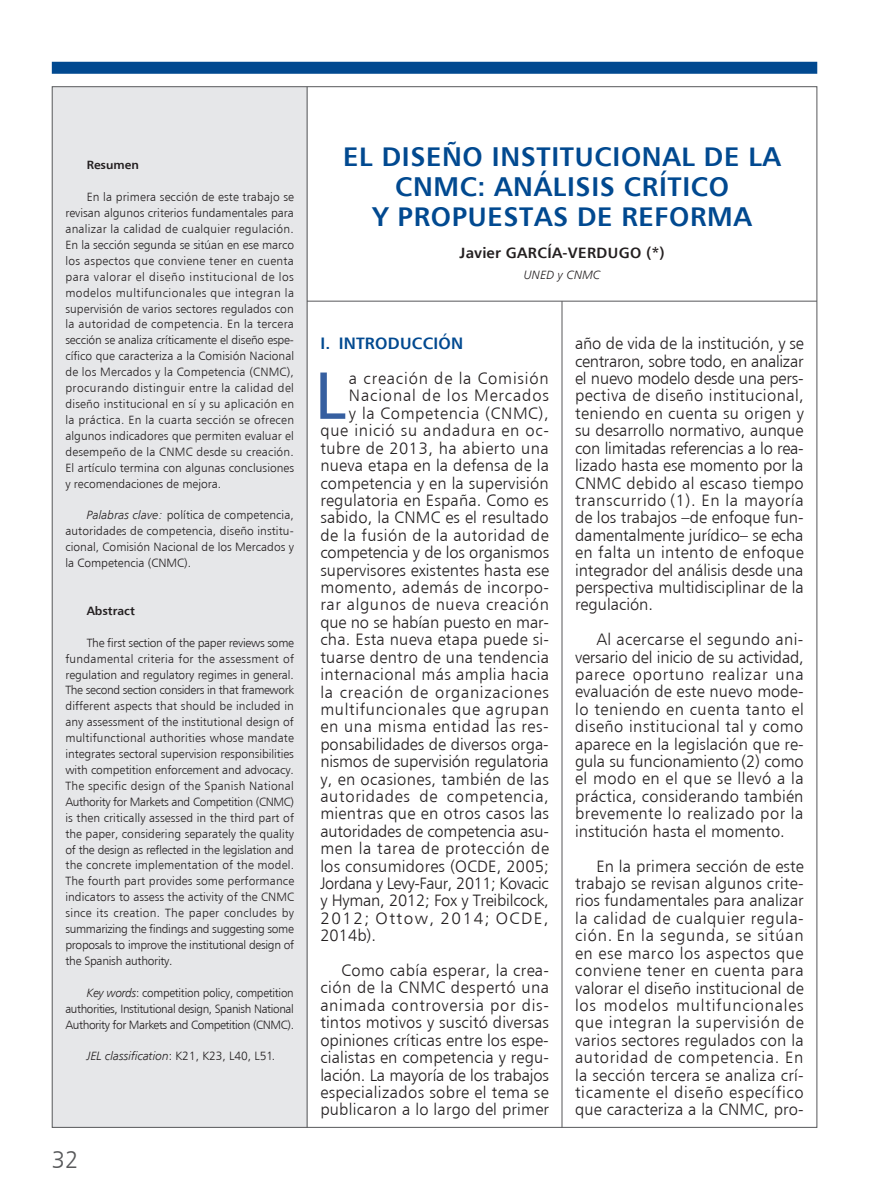
<style>
.page{position:relative;width:892px;height:1194px;background:#fff}
.page>*{position:absolute;margin:0;border:0;box-sizing:border-box;transform-origin:0 0}
.t1{font:66.6px "Humanist 777 BT Roman B";color:#365fa0}
.t2{font:27px "Humanist 777 BT Bold B";letter-spacing:.025em;color:#014990}
.t3{font:24px "Humanist 777 BT Light B";color:#57585a}
.t4{font:16.5px/17.4px "Humanist 777 BT Light B";letter-spacing:.015em;color:#231f20;text-align:justify}
.t5{font:16.5px "Humanist 777 BT Light B";letter-spacing:.04em;color:#231f20}
.t6{font:16.5px "Humanist 777 BT Light B";letter-spacing:-.01em;color:#231f20}
.t7{font:16.5px "Humanist 777 BT Light B";letter-spacing:.05em;color:#231f20}
.t8{font:16.5px "Humanist 777 BT Light B";letter-spacing:-.025em;color:#231f20}
.t9{font:16.5px "Humanist 777 BT Light B";letter-spacing:.035em;color:#231f20}
.t10{font:16.5px "Humanist 777 BT Light B";letter-spacing:.085em;color:#231f20;scale:1.04 1}
.t11{font:16.5px "Humanist 777 BT Bold B";letter-spacing:.015em;color:#014990}
.t12{font:15px "Humanist 777 BT Bold B";letter-spacing:.025em;color:#231f20}
.t13{font:12px/15.9px "Humanist 777 BT Light B";letter-spacing:-.01em;color:#231f20;text-align:justify}
.t14{font:12px "Humanist 777 BT Light Italic B";color:#231f20}
.t15{font:12px "Humanist 777 BT Bold B";color:#231f20}
.s1{font-family:"Humanist 777 BT Light Italic B"}
.s2{font-family:"Humanist 777 BT Light B"}
</style>
<div class="page">
<div style="left:52px;top:87px;width:255px;height:1040px;background:#e6e7e9"></div>
<div style="left:52px;top:62px;width:765px;height:12px;background:#014990"></div>
<hr style="left:307px;top:87px;width:1px;height:1040px;background:#57585a">
<hr style="left:562px;top:301px;width:1px;height:826px;background:#57585a">
<hr style="left:307px;top:301px;width:510px;height:1px;background:#57585a">
<p class="t15" style="left:87px;top:157px;width:54px">RESUMEN</p>
<p class="t13" style="left:65px;top:189px;width:230px;text-indent:21px">En la primera sección de este trabajo se revisan algunos criterios fundamentales para analizar la calidad de cualquier regulación.<br>En la sección segunda se sitúan en ese marco los aspectos que conviene tener en cuenta para valorar el diseño institucional de los modelos multifuncionales que integran la supervisión de varios sectores regulados con la autoridad de competencia. En la tercera sección se analiza críticamente el diseño espe&shy;cífico que caracteriza a la Comisión Nacional de los Mercados y la Competencia (CNMC), procurando distinguir entre la calidad del diseño institucional en sí y su aplicación en la práctica. En la cuarta sección se ofrecen algunos indicadores que permiten evaluar el desempeño de la CNMC desde su creación.<br>El artículo termina con algunas conclusiones y recomendaciones de mejora.</p>
<p class="t13" style="left:65px;top:507px;width:230px;text-indent:21px"><span class="s1">Palabras clave:</span> política de competencia, autoridades de competencia, diseño institu&shy;cional, Comisión Nacional de los Mercados y la Competencia (CNMC).</p>
<p class="t15" style="left:87px;top:603px;width:50px">ABSTRACT</p>
<p class="t13" style="left:65px;top:634px;width:230px;text-indent:21px">The first section of the paper reviews some fundamental criteria for the assessment of regulation and regulatory regimes in general.<br>The second section considers in that framework different aspects that should be included in any assessment of the institutional design of multifunctional authorities whose mandate integrates sectoral supervision responsibilities with competition enforcement and advocacy.<br>The specific design of the Spanish National Authority for Markets and Competition (CNMC) is then critically assessed in the third part of the paper, considering separately the quality of the design as reflected in the legislation and the concrete implementation of the model.<br>The fourth part provides some performance indicators to assess the activity of the CNMC since its creation. The paper concludes by summarizing the findings and suggesting some proposals to improve the institutional design of the Spanish authority.</p>
<p class="t13" style="left:65px;top:984px;width:230px;text-indent:21px"><span class="s1">Key words</span>: competition policy, competition authorities, Institutional design, Spanish National Authority for Markets and Competition (CNMC).</p>
<p class="t14" style="left:87px;top:1048px;width:190px">JEL classification<span class="s2">: K21, K23, L40, L51.</span></p>
<h3 class="t3" style="left:52px;top:1144px;width:28px">32</h3>
<h2 class="t2" style="left:343px;top:139px;width:436px">EL DISEÑO I NSTITUCIONAL DE LA</h2>
<h2 class="t2" style="left:395px;top:169px;width:336px">CN MC: ANÁLISI S CRÍTICO</h2>
<h2 class="t2" style="left:372px;top:199px;width:339px">Y PROPUESTAS DE REFORMA</h2>
<p class="t12" style="left:460px;top:243px;width:207px">JAVIER GARCÍA-VERDUGO (*)</p>
<p class="t14" style="left:524px;top:267px;width:78px">UNED y CNMC</p>
<p class="t11" style="left:320px;top:333px;width:144px">I. INTRODUCCIÓN</p>
<h1 class="t1" style="left:315px;top:354px;width:32px">L</h1>
<p class="t7" style="left:349px;top:368px;width:201px">a creación de la Comisión</p>
<p class="t7" style="left:349px;top:385px;width:201px">Nacional de los Mercados</p>
<p class="t5" style="left:349px;top:403px;width:201px">y la Competencia (CNMC),</p>
<p class="t5" style="left:320px;top:420px;width:230px">que inició su andadura en oc-</p>
<p class="t9" style="left:320px;top:437px;width:230px">tubre de 2013, ha abierto una</p>
<p class="t4" style="left:320px;top:456px;width:230px">nueva etapa en la defensa de la</p>
<p class="t4" style="left:320px;top:473px;width:230px">competencia y en la supervisión</p>
<p class="t4" style="left:320px;top:491px;width:230px">regulatoria en España. Como es</p>
<p class="t4" style="left:320px;top:508px;width:230px">sabido, la CNMC es el resultado</p>
<p class="t4" style="left:320px;top:526px;width:230px">de la fusión de la autoridad de</p>
<p class="t6" style="left:320px;top:542px;width:230px">competencia y de los organismos</p>
<p class="t4" style="left:320px;top:561px;width:230px">supervisores existentes hasta ese</p>
<p class="t4" style="left:320px;top:578px;width:230px">momento, además de incorpo-</p>
<p class="t5" style="left:320px;top:594px;width:230px">rar algunos de nueva creación</p>
<p class="t6" style="left:320px;top:612px;width:230px">que no se habían puesto en mar-</p>
<p class="t4" style="left:320px;top:630px;width:230px">cha. Esta nueva etapa puede si-</p>
<p class="t4" style="left:320px;top:648px;width:230px">tuarse dentro de una tendencia</p>
<p class="t4" style="left:320px;top:665px;width:230px">internacional más amplia hacia</p>
<p class="t5" style="left:320px;top:681px;width:230px">la creación de organizaciones</p>
<p class="t5" style="left:320px;top:699px;width:230px">multifuncionales que agrupan</p>
<p class="t5" style="left:320px;top:716px;width:230px">en una misma entidad las res-</p>
<p class="t4" style="left:320px;top:735px;width:230px">ponsabilidades de diversos orga-</p>
<p class="t6" style="left:320px;top:751px;width:230px">nismos de supervisión regulatoria</p>
<p class="t4" style="left:320px;top:769px;width:230px">y, en ocasiones, también de las</p>
<p class="t5" style="left:320px;top:786px;width:230px">autoridades de competencia,</p>
<p class="t4" style="left:320px;top:804px;width:230px">mientras que en otros casos las</p>
<p class="t6" style="left:320px;top:820px;width:230px">autoridades de competencia asu-</p>
<p class="t5" style="left:320px;top:838px;width:230px">men la tarea de protección de</p>
<p class="t4" style="left:320px;top:856px;width:230px">los consumidores (OCDE, 2005;</p>
<p class="t8" style="left:320px;top:872px;width:230px">Jordana y Levy-Faur, 2011; Kovacic</p>
<p class="t6" style="left:320px;top:890px;width:230px">y Hyman, 2012; Fox y Treibilcock,</p>
<p class="t10" style="left:320px;top:907px;width:221px">2012; Ottow, 2014; OCDE,</p>
<p class="t4" style="left:320px;top:926px;width:57px">2014b).</p>
<p class="t4" style="left:320px;top:961px;width:230px;text-indent:21px">Como cabía esperar, la crea&shy;ción de la CNMC despertó una animada controversia por dis&shy;tintos motivos y suscitó diversas opiniones críticas entre los espe&shy;cialistas en competencia y regu&shy;lación. La mayoría de los trabajos especializados sobre el tema se publicaron a lo largo del primer</p>
<p class="t4" style="left:575px;top:334px;width:230px">año de vida de la institución, y se centraron, sobre todo, en analizar el nuevo modelo desde una pers&shy;pectiva de diseño institucional, teniendo en cuenta su origen y su desarrollo normativo, aunque con limitadas referencias a lo rea&shy;lizado hasta ese momento por la CNMC debido al escaso tiempo transcurrido (1). En la mayoría de los trabajos –de enfoque fun&shy;damentalmente jurídico– se echa en falta un intento de enfoque integrador del análisis desde una perspectiva multidisciplinar de la regulación.</p>
<p class="t4" style="left:575px;top:630px;width:230px;text-indent:21px">Al acercarse el segundo ani&shy;versario del inicio de su actividad, parece oportuno realizar una evaluación de este nuevo mode&shy;lo teniendo en cuenta tanto el diseño institucional tal y como aparece en la legislación que re&shy;gula su funcionamiento (2) como el modo en el que se llevó a la práctica, considerando también brevemente lo realizado por la institución hasta el momento.</p>
<p class="t4" style="left:575px;top:856px;width:230px;text-indent:21px">En la primera sección de este trabajo se revisan algunos crite&shy;rios fundamentales para analizar la calidad de cualquier regula&shy;ción. En la segunda, se sitúan en ese marco los aspectos que conviene tener en cuenta para valorar el diseño institucional de los modelos multifuncionales que integran la supervisión de varios sectores regulados con la autoridad de competencia. En la sección tercera se analiza crí&shy;ticamente el diseño específico que caracteriza a la CNMC, pro-</p>
</div>
